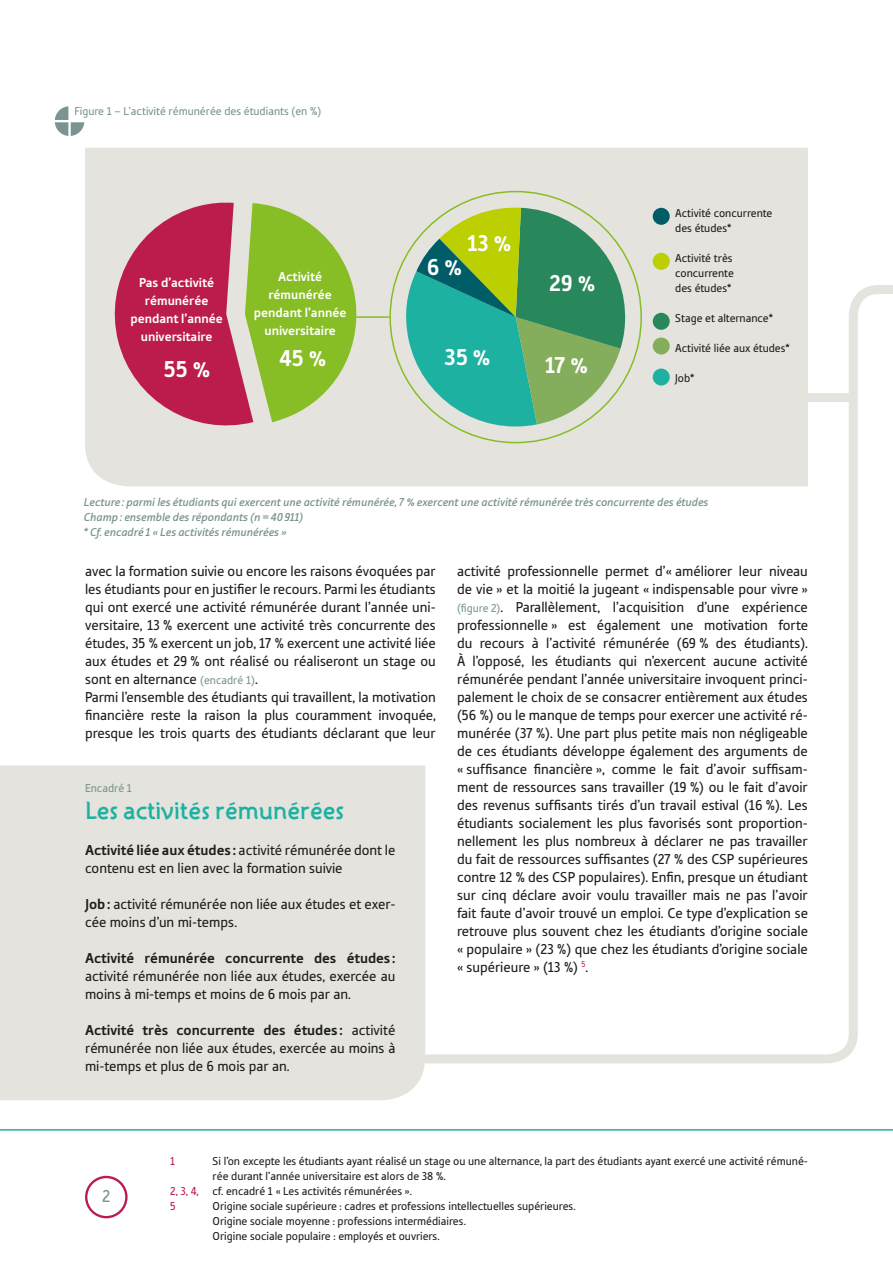
<style>
.page{position:relative;width:893px;height:1263px;background:#fff}
.page>*{position:absolute;margin:0;border:0;box-sizing:border-box;transform-origin:0 0}
.t1{font:700 24px "Atelier Sans ITC Std";color:#1db1a1}
.t2{font:700 24px "Tabula ITC Std";letter-spacing:-.005em;color:#fff}
.t3{font:18px "Tabula ITC Std";color:#799491}
.t4{font:15px/18px "Tabula ITC Std";color:#1d1d1b}
.t5{font:700 15px "Tabula ITC Std";color:#1d1d1b}
.t6{font:700 13.5px/18px "Tabula ITC Std";color:#fff;text-align:center}
.t7{font:12px/15px "Tabula ITC Std";color:#1d1d1b}
.t8{font:italic 500 12px/15px "Tabula ITC Std";color:#799491}
.t9{font:12px "Tabula ITC Std";color:#799491}
.t10{font:12px "Tabula ITC Std";color:#bc1c4b}
.s1{font-size:12px;color:#799491}
.s2{font-weight:700}
.s3{color:#bc1c4b}
</style>
<div class="page">
<div style="left:85px;top:148px;width:723px;height:338px;background:#e4e3dd"></div>
<div style="left:0;top:765px;width:424px;height:335px;background:#e4e3dd"></div>
<svg style="left:103px;top:202px;width:257px;height:235px"></svg>
<hr style="left:356px;top:316px;width:33px;height:2px;background:#87bd25">
<svg style="left:404px;top:206px;width:224px;height:230px"></svg>
<svg style="left:55px;top:106px;width:29px;height:30px"></svg>
<svg style="left:0;top:1129px;width:893px;height:90px"></svg>
<div style="left:653px;top:208px;width:17px;height:17px;background:#005d68;border-radius:50%"></div>
<div style="left:653px;top:253px;width:17px;height:17px;background:#bccf00;border-radius:50%"></div>
<svg style="left:410px;top:280px;width:483px;height:788px"></svg>
<div style="left:801px;top:393px;width:51px;height:9px;background:#e4e3dd"></div>
<p class="t9" style="left:74px;top:104px;width:248px">Figure 1 – L’activité rémunérée des étudiants (en %)</p>
<p class="t6" style="left:130px;top:274px;width:94px">Pas d’activité rémunérée pendant l’année universitaire</p>
<h1 class="t2" style="left:164px;top:355px;width:48px">55%</h1>
<p class="t6" style="left:254px;top:267px;width:94px">Activité rémunérée pendant l’année universitaire</p>
<h1 class="t2" style="left:279px;top:344px;width:49px">45%</h1>
<h1 class="t2" style="left:467px;top:229px;width:46px">13 %</h1>
<h1 class="t2" style="left:427px;top:253px;width:37px">6%</h1>
<h1 class="t2" style="left:549px;top:269px;width:48px">29%</h1>
<h1 class="t2" style="left:444px;top:343px;width:48px">35%</h1>
<h1 class="t2" style="left:545px;top:351px;width:45px">17 %</h1>
<p class="t7" style="left:675px;top:205px;width:99px">Activité concurrente des études*</p>
<p class="t7" style="left:675px;top:250px;width:60px;text-align:justify">Activité très concurrente des études*</p>
<p class="t7" style="left:675px;top:310px;width:99px">Stage et alternance*</p>
<p class="t7" style="left:675px;top:340px;width:116px">Activité liée aux études*</p>
<p class="t7" style="left:675px;top:370px;width:21px">Job*</p>
<p class="t8" style="left:84px;top:494px;width:626px">Lecture : parmi les étudiants qui exercent une activité rémunérée, 7 % exercent une activité rémunérée très concurrente des études<br>Champ: ensemble des répondants (n = 40911)<br>* Cf. encadré 1 « Les activités rémunérées »</p>
<p class="t4" style="left:85px;top:562px;width:352px">avec la formation suivie ou encore les raisons évoquées par les étudiants pour en justifier le recours. Parmi les étudiants qui ont exercé une activité rémunérée durant l’année uni&shy;versitaire, 13 % exercent une activité très concurrente des études, 35 % exercent un job, 17 % exercent une activité liée aux études et 29 % ont réalisé ou réaliseront un stage ou sont en alternance <span class="s1">(encadré 1)</span>.<br>Parmi l’ensemble des étudiants qui travaillent, la motivation financière reste la raison la plus couramment invoquée, presque les trois quarts des étudiants déclarant que leur</p>
<p class="t9" style="left:85px;top:781px;width:48px">Encadré 1</p>
<h1 class="t1" style="left:85px;top:795px;width:261px">Les activités rémunérées</h1>
<p class="t4" style="left:85px;top:840px;width:312px"><span class="s2">Activité liée aux études :</span> activité rémunérée dont le contenu est en lien avec la formation suivie</p>
<p class="t4" style="left:85px;top:894px;width:312px"><span class="s2">Job:</span> activité rémunérée non liée aux études et exer&shy;cée moins d’un mi-temps.</p>
<p class="t5" style="left:85px;top:949px;width:312px">Activité rémunérée concurrente des études :</p>
<p class="t4" style="left:85px;top:966px;width:312px">activité rémunérée non liée aux études, exercée au moins à mi-temps et moins de 6 mois par an.</p>
<p class="t4" style="left:85px;top:1020px;width:312px;text-align:justify"><span class="s2">Activité très concurrente des études :</span> activité rémunérée non liée aux études, exercée au moins à mi-temps et plus de 6 mois par an.</p>
<p class="t4" style="left:457px;top:562px;width:352px;text-align:justify">activité professionnelle permet d’« améliorer leur niveau de vie » et la moitié la jugeant « indispensable pour vivre » <span class="s1">(figure 2)</span>. Parallèlement, l’acquisition d’une expérience professionnelle » est également une motivation forte du recours à l’activité rémunérée (69 % des étudiants).<br>À l’opposé, les étudiants qui n’exercent aucune activité rémunérée pendant l’année universitaire invoquent princi&shy;palement le choix de se consacrer entièrement aux études (56 %) ou le manque de temps pour exercer une activité ré&shy;munérée (37 %). Une part plus petite mais non négligeable de ces étudiants développe également des arguments de « suffisance financière », comme le fait d’avoir suffisam&shy;ment de ressources sans travailler (19 %) ou le fait d’avoir des revenus suffisants tirés d’un travail estival (16 %). Les étudiants socialement les plus favorisés sont proportion&shy;nellement les plus nombreux à déclarer ne pas travailler du fait de ressources suffisantes (27 % des CSP supérieures contre 12 % des CSP populaires). Enfin, presque un étudiant sur cinq déclare avoir voulu travailler mais ne pas l’avoir fait faute d’avoir trouvé un emploi. Ce type d’explication se retrouve plus souvent chez les étudiants d’origine sociale « populaire » (23 %) que chez les étudiants d’origine sociale « supérieure » (13 %) <sup>5</sup>.</p>
<p class="t3" style="left:102px;top:1185px;width:10px">2</p>
<p class="t10" style="left:170px;top:1154px;width:7px">1</p>
<p class="t7" style="left:213px;top:1153px;width:597px">Si l’on excepte les étudiants ayant réalisé un stage ou une alternance, la part des étudiants ayant exercé une activité rémuné-</p>
<p class="t7" style="left:213px;top:1168px;width:235px">rée durant l’année universitaire est alors de 38 %.</p>
<p class="t7" style="left:170px;top:1183px;width:243px"><span class="s3">2, 3, 4,</span> cf. encadré 1 « Les activités rémunérées ».</p>
<p class="t10" style="left:170px;top:1199px;width:7px">5</p>
<p class="t7" style="left:213px;top:1198px;width:365px">Origine sociale supérieure : cadres et professions intellectuelles supérieures.<br>Origine sociale moyenne : professions intermédiaires.<br>Origine sociale populaire : employés et ouvriers.</p>
</div>
